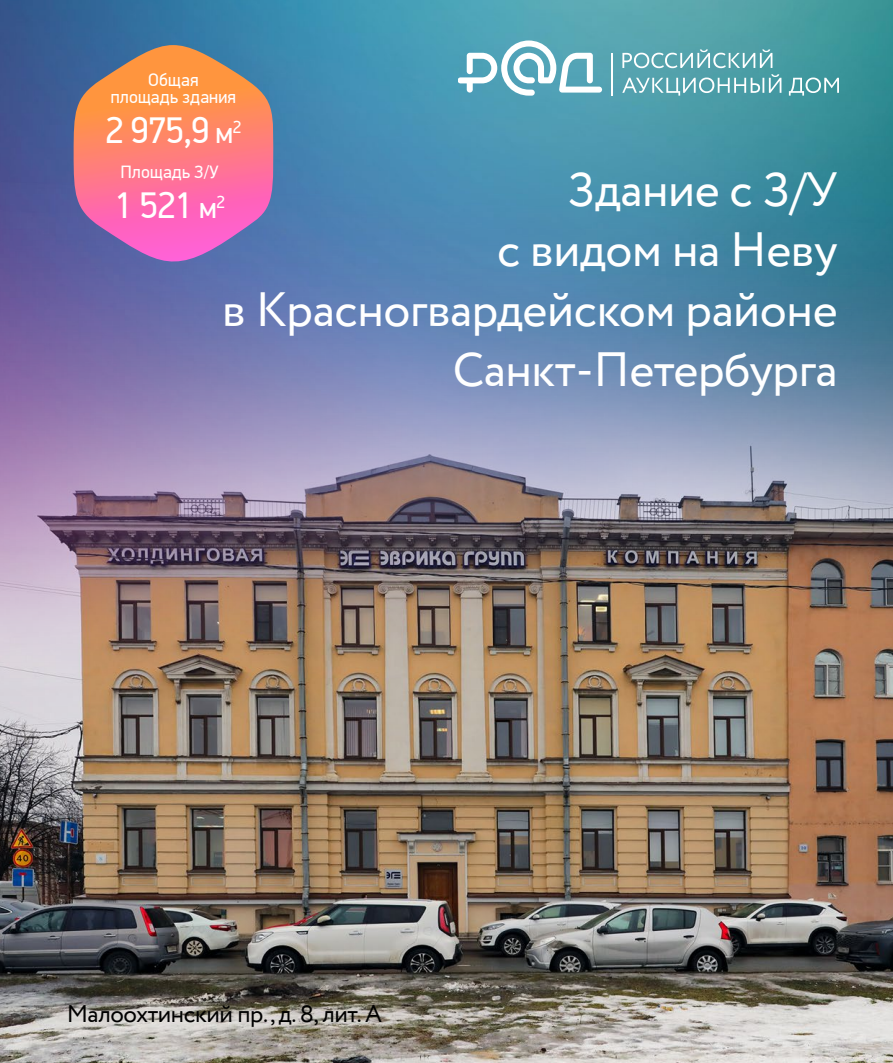
<style>
.page{position:relative;width:893px;height:1063px;background:#fff}
.page>*{position:absolute;margin:0;border:0;box-sizing:border-box;transform-origin:0 0}
.t1{font:48px/60px "Circe";letter-spacing:-.01em;color:#fff;text-align:right}
.t2{font:37.2px "PF Din Display Pro";letter-spacing:-.02em;color:#fff}
.Sidebar_Right_Text{font:24px "Circe";letter-spacing:-.02em;color:#000}
.t3{font:18px "PF Din Display Pro";letter-spacing:.01em;color:#fff}
.s1{font-size:30px}
</style>
<div class="page">
<img style="left:0;top:0;width:893px;height:1063px">
<svg style="left:458px;top:40px;width:144px;height:56px"></svg>
<hr style="left:611px;top:53px;width:2px;height:43px;background:#fff">
<svg style="left:622px;top:49px;width:150px;height:19px;background:#7cb8bf"></svg>
<svg style="left:622px;top:74px;width:159px;height:22px;background:#72b2ba"></svg>
<svg style="left:789px;top:78px;width:50px;height:18px"></svg>
<svg style="left:74px;top:45px;width:204px;height:232px;background:#cc7889"></svg>
<p class="t3" style="left:148px;top:69px;width:52px">Общая</p>
<p class="t3" style="left:111px;top:86px;width:127px">площадь здания</p>
<p class="t2" style="left:105px;top:108px;width:137px">2 975,9 <span class="s1">м</span><sup>2</sup></p>
<p class="t3" style="left:121px;top:161px;width:99px">Площадь З/У</p>
<p class="t2" style="left:114px;top:183px;width:112px">1 521 <span class="s1">м</span><sup>2</sup></p>
<p class="t1" style="left:568px;top:161px;width:271px">Здание с З/У</p>
<p class="t1" style="left:222px;top:221px;width:617px">с видом на Неву<br>в Красногвардейском районе<br>Санкт-Петербурга</p>
<p class="Sidebar_Right_Text" style="left:67px;top:998px;width:317px">Малоохтинский пр., д. 8, лит. А</p>
</div>
